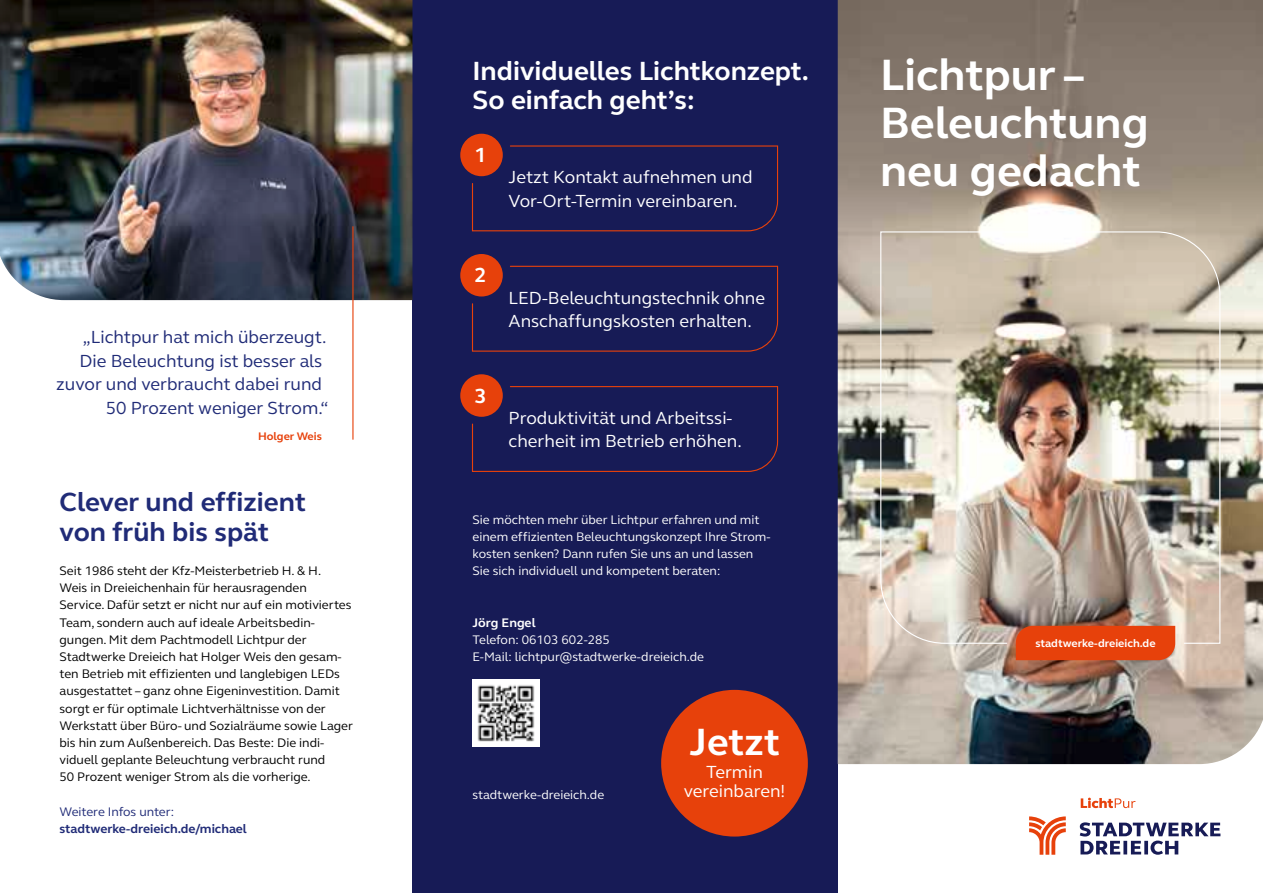
<style>
.page{position:relative;width:1263px;height:893px;background:#fff}
.page>*{position:absolute;margin:0;border:0;box-sizing:border-box;transform-origin:0 0}
.t1{font:700 45px/48px "FS Elliot";color:#fff}
.t2{font:700 39px "FS Elliot";color:#fff}
.t3{font:700 27px/29.7px "FS Elliot";color:#fff}
.t4{font:700 27px/29.7px "FS Elliot";color:#202b77}
.t5{font:700 21px "FS Elliot";color:#fff}
.t6{font:18px/23.4px "FS Elliot";color:#fff}
.t7{font:18px "FS Elliot";color:#202b77}
.t8{font:12.75px/17.2px "FS Elliot";color:#000}
.t9{font:12.75px/17.2px "FS Elliot";color:#fff}
.t10{font:700 12.75px "FS Elliot";color:#202b77}
.t11{font:12.75px "FS Elliot";letter-spacing:-.005em;color:#202b77}
.t12{font:700 12.75px "FS Elliot";color:#fff}
.t13{font:700 11.25px "FS Elliot";color:#fff}
.t14{font:700 11.25px "FS Elliot";color:#e7410b}
</style>
<div class="page">
<div style="left:412px;top:0;width:426px;height:893px;background:#171b56"></div>
<div style="left:661px;top:690px;width:147px;height:146px;background:#e7410b;border-radius:50%"></div>
<svg style="left:471px;top:145px;width:308px;height:87px"></svg>
<div style="left:460px;top:134px;width:43px;height:42px;background:#e7410b;border-radius:50%"></div>
<svg style="left:471px;top:265px;width:308px;height:87px"></svg>
<div style="left:460px;top:254px;width:43px;height:42px;background:#e7410b;border-radius:50%"></div>
<svg style="left:471px;top:386px;width:308px;height:86px"></svg>
<div style="left:460px;top:374px;width:43px;height:43px;background:#e7410b;border-radius:50%"></div>
<img style="left:838px;top:0;width:425px;height:764px">
<img style="left:880px;top:231px;width:341px;height:413px">
<div style="left:1016px;top:626px;width:159px;height:34px;background:#e7410b"></div>
<img style="left:472px;top:680px;width:67px;height:66px">
<svg style="left:1080px;top:822px;width:140px;height:33px"></svg>
<svg style="left:1029px;top:816px;width:37px;height:39px"></svg>
<svg style="left:1081px;top:798px;width:54px;height:10px"></svg>
<img style="left:0;top:0;width:412px;height:300px">
<hr style="left:352px;top:227px;width:1px;height:212px;background:#e7410b">
<h3 class="t7" style="left:83px;top:325px;width:245px">„Lichtpur hat mich überzeugt.</h3>
<h3 class="t7" style="left:80px;top:349px;width:244px">Die Beleuchtung ist besser als</h3>
<h3 class="t7" style="left:56px;top:372px;width:267px">zuvor und verbraucht dabei rund</h3>
<h3 class="t7" style="left:106px;top:395px;width:224px">50 Prozent weniger Strom.“</h3>
<p class="t14" style="left:258px;top:428px;width:65px">Holger Weis</p>
<h3 class="t4" style="left:60px;top:487px;width:248px">Clever und effizient von früh bis spät</h3>
<p class="t8" style="left:60px;top:562px;width:295px">Seit 1986 steht der Kfz-Meisterbetrieb H. &amp; H.<br>Weis in Dreieichenhain für herausragenden Service. Dafür setzt er nicht nur auf ein motiviertes Team, sondern auch auf ideale Arbeitsbedin&shy;gungen. Mit dem Pachtmodell Lichtpur der Stadtwerke Dreieich hat Holger Weis den gesam&shy;ten Betrieb mit effizienten und langlebigen LEDs ausgestattet – ganz ohne Eigeninvestition. Damit sorgt er für optimale Lichtverhältnisse von der Werkstatt über Büro- und Sozialräume sowie Lager bis hin zum Außenbereich. Das Beste: Die indi&shy;viduell geplante Beleuchtung verbraucht rund<br>50 Prozent weniger Strom als die vorherige.</p>
<p class="t11" style="left:60px;top:803px;width:116px">Weitere Infos unter:</p>
<p class="t10" style="left:60px;top:820px;width:189px">stadtwerke-dreieich.de/michael</p>
<h3 class="t3" style="left:472px;top:55px;width:338px">Individuelles Lichtkonzept.<br>So einfach geht’s:</h3>
<h3 class="t5" style="left:474px;top:141px;width:14px">1</h3>
<h3 class="t6" style="left:509px;top:165px;width:245px">Jetzt Kontakt aufnehmen und<br>Vor-Ort-Termin vereinbaren.</h3>
<h3 class="t5" style="left:474px;top:261px;width:14px">2</h3>
<h3 class="t5" style="left:474px;top:381px;width:14px">3</h3>
<h3 class="t6" style="left:509px;top:286px;width:258px">LED-Beleuchtungstechnik ohne<br>Anschaffungskosten erhalten.</h3>
<h3 class="t6" style="left:509px;top:406px;width:235px">Produktivität und Arbeitssi&shy;cherheit im Betrieb erhöhen.</h3>
<p class="t9" style="left:472px;top:510px;width:299px">Sie möchten mehr über Lichtpur erfahren und mit einem effizienten Beleuchtungskonzept Ihre Strom&shy;kosten senken? Dann rufen Sie uns an und lassen Sie sich individuell und kompetent beraten:</p>
<p class="t12" style="left:472px;top:614px;width:65px">Jörg Engel</p>
<p class="t9" style="left:472px;top:631px;width:233px">Telefon: 06103 602-285<br>E-Mail: lichtpur@stadtwerke-dreieich.de</p>
<p class="t9" style="left:472px;top:785px;width:133px">stadtwerke-dreieich.de</p>
<h2 class="t2" style="left:690px;top:716px;width:92px">Jetzt</h2>
<h3 class="t6" style="left:684px;top:761px;width:103px;line-height:19.5px;text-align:center">Termin vereinbaren!</h3>
<h1 class="t1" style="left:880px;top:50px;width:270px">Lichtpur –<br>Beleuchtung neu gedacht</h1>
<p class="t13" style="left:1035px;top:635px;width:122px">stadtwerke-dreieich.de</p>
</div>
